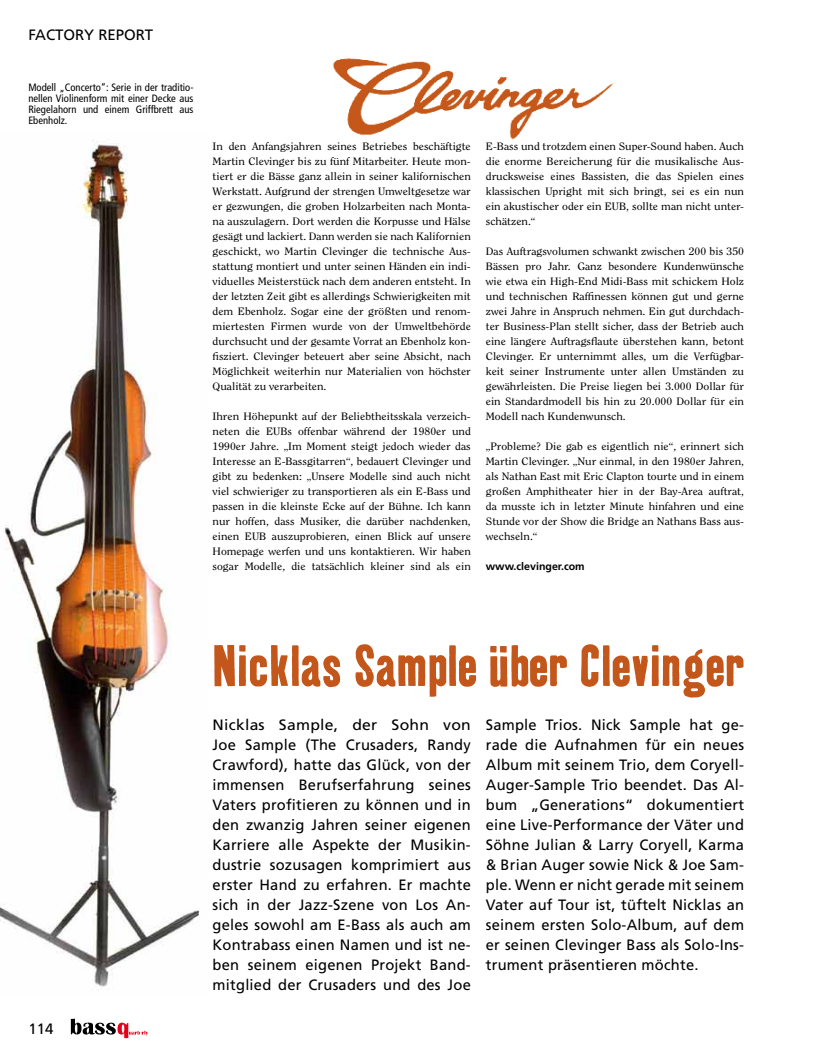
<style>
.page{position:relative;width:815px;height:1063px;background:#fff}
.page>*{position:absolute;margin:0;border:0;box-sizing:border-box;transform-origin:0 0}
.t1{font:56.25px "Kipp No 1";letter-spacing:.01em;color:#c3561a}
.t2{font:15px/20px "Frutiger";letter-spacing:.015em;color:#000;text-align:justify;scale:1.05 1}
.t3{font:15px/20px "Frutiger";letter-spacing:.015em;color:#000;text-align:justify}
.t4{font:10.62px/15px "Clearface Std";color:#000;text-align:justify;scale:1.1 1}
.t5{font:condensed 10.62px/11.2px "Frutiger LT Std";color:#000;text-align:justify}
.t6{font:700 10.62px "Frutiger";color:#000}
</style>
<div class="page">
<img style="left:0;top:140px;width:200px;height:850px">
<svg style="left:71px;top:1019px;width:77px;height:19px"></svg>
<img style="left:332px;top:58px;width:281px;height:82px">
<h2 class="t3" style="left:28px;top:25px;width:126px">FACTORY REPORT</h2>
<p class="t5" style="left:28px;top:81px;width:167px">Modell „Concerto“: Serie in der traditio&shy;nellen Violinenform mit einer Decke aus Riegelahorn und einem Griffbrett aus Ebenholz.</p>
<p class="t4" style="left:213px;top:139px;width:236px">In den Anfangsjahren seines Betriebes beschäftigte Martin Clevinger bis zu fünf Mitarbeiter. Heute mon&shy;tiert er die Bässe ganz allein in seiner kalifornischen Werkstatt. Aufgrund der strengen Umweltgesetze war er gezwungen, die groben Holzarbeiten nach Monta&shy;na auszulagern. Dort werden die Korpusse und Hälse gesägt und lackiert. Dann werden sie nach Kalifornien geschickt, wo Martin Clevinger die technische Aus&shy;stattung montiert und unter seinen Händen ein indi&shy;viduelles Meisterstück nach dem anderen entsteht. In der letzten Zeit gibt es allerdings Schwierigkeiten mit dem Ebenholz. Sogar eine der größten und renom&shy;miertesten Firmen wurde von der Umweltbehörde durchsucht und der gesamte Vorrat an Ebenholz kon&shy;fisziert. Clevinger beteuert aber seine Absicht, nach Möglichkeit weiterhin nur Materialien von höchster Qualität zu verarbeiten.</p>
<p class="t4" style="left:213px;top:409px;width:236px">Ihren Höhepunkt auf der Beliebtheitsskala verzeich&shy;neten die EUBs offenbar während der 1980er und 1990er Jahre. „Im Moment steigt jedoch wieder das Interesse an E-Bassgitarren“, bedauert Clevinger und gibt zu bedenken: „Unsere Modelle sind auch nicht viel schwieriger zu transportieren als ein E-Bass und passen in die kleinste Ecke auf der Bühne. Ich kann nur hoffen, dass Musiker, die darüber nachdenken, einen EUB auszuprobieren, einen Blick auf unsere Homepage werfen und uns kontaktieren. Wir haben sogar Modelle, die tatsächlich kleiner sind als ein</p>
<p class="t4" style="left:486px;top:139px;width:236px">E-Bass und trotzdem einen Super-Sound haben. Auch die enorme Bereicherung für die musikalische Aus&shy;drucksweise eines Bassisten, die das Spielen eines klassischen Upright mit sich bringt, sei es ein nun ein akustischer oder ein EUB, sollte man nicht unter&shy;schätzen.“</p>
<p class="t4" style="left:486px;top:244px;width:236px">Das Auftragsvolumen schwankt zwischen 200 bis 350<br>Bässen pro Jahr. Ganz besondere Kundenwünsche wie etwa ein High-End Midi-Bass mit schickem Holz und technischen Raffinessen können gut und gerne zwei Jahre in Anspruch nehmen. Ein gut durchdach&shy;ter Business-Plan stellt sicher, dass der Betrieb auch eine längere Auftragsflaute überstehen kann, betont Clevinger. Er unternimmt alles, um die Verfügbar&shy;keit seiner Instrumente unter allen Umständen zu gewährleisten. Die Preise liegen bei 3.000 Dollar für ein Standardmodell bis hin zu 20.000 Dollar für ein Modell nach Kundenwunsch.</p>
<p class="t4" style="left:486px;top:439px;width:236px">„Probleme? Die gab es eigentlich nie“, erinnert sich Martin Clevinger. „Nur einmal, in den 1980er Jahren, als Nathan East mit Eric Clapton tourte und in einem großen Amphitheater hier in der Bay-Area auftrat, da musste ich in letzter Minute hinfahren und eine Stunde vor der Show die Bridge an Nathans Bass aus&shy;wechseln.“</p>
<p class="t6" style="left:486px;top:560px;width:100px">www.clevinger.com</p>
<h2 class="t3" style="left:28px;top:1019px;width:27px">114</h2>
<h1 class="t1" style="left:213px;top:631px;width:533px">Nicklas Sample über Clevinger</h1>
<p class="t2" style="left:213px;top:715px;width:247px">Nicklas Sample, der Sohn von Joe Sample (The Crusaders, Randy Crawford), hatte das Glück, von der immensen Berufserfahrung seines Vaters profitieren zu können und in den zwanzig Jahren seiner eigenen Karriere alle Aspekte der Musikin&shy;dustrie sozusagen komprimiert aus erster Hand zu erfahren. Er machte sich in der Jazz-Szene von Los An&shy;geles sowohl am E-Bass als auch am Kontrabass einen Namen und ist ne&shy;ben seinem eigenen Projekt Band&shy;mitglied der Crusaders und des Joe</p>
<p class="t3" style="left:486px;top:715px;width:260px">Sample Trios. Nick Sample hat ge&shy;rade die Aufnahmen für ein neues Album mit seinem Trio, dem Coryell-Auger-Sample Trio beendet. Das Al&shy;bum „Generations“ dokumentiert eine Live-Performance der Väter und Söhne Julian &amp; Larry Coryell, Karma &amp; Brian Auger sowie Nick &amp; Joe Sam&shy;ple. Wenn er nicht gerade mit seinem Vater auf Tour ist, tüftelt Nicklas an seinem ersten Solo-Album, auf dem er seinen Clevinger Bass als Solo-Ins&shy;trument präsentieren möchte.</p>
</div>
